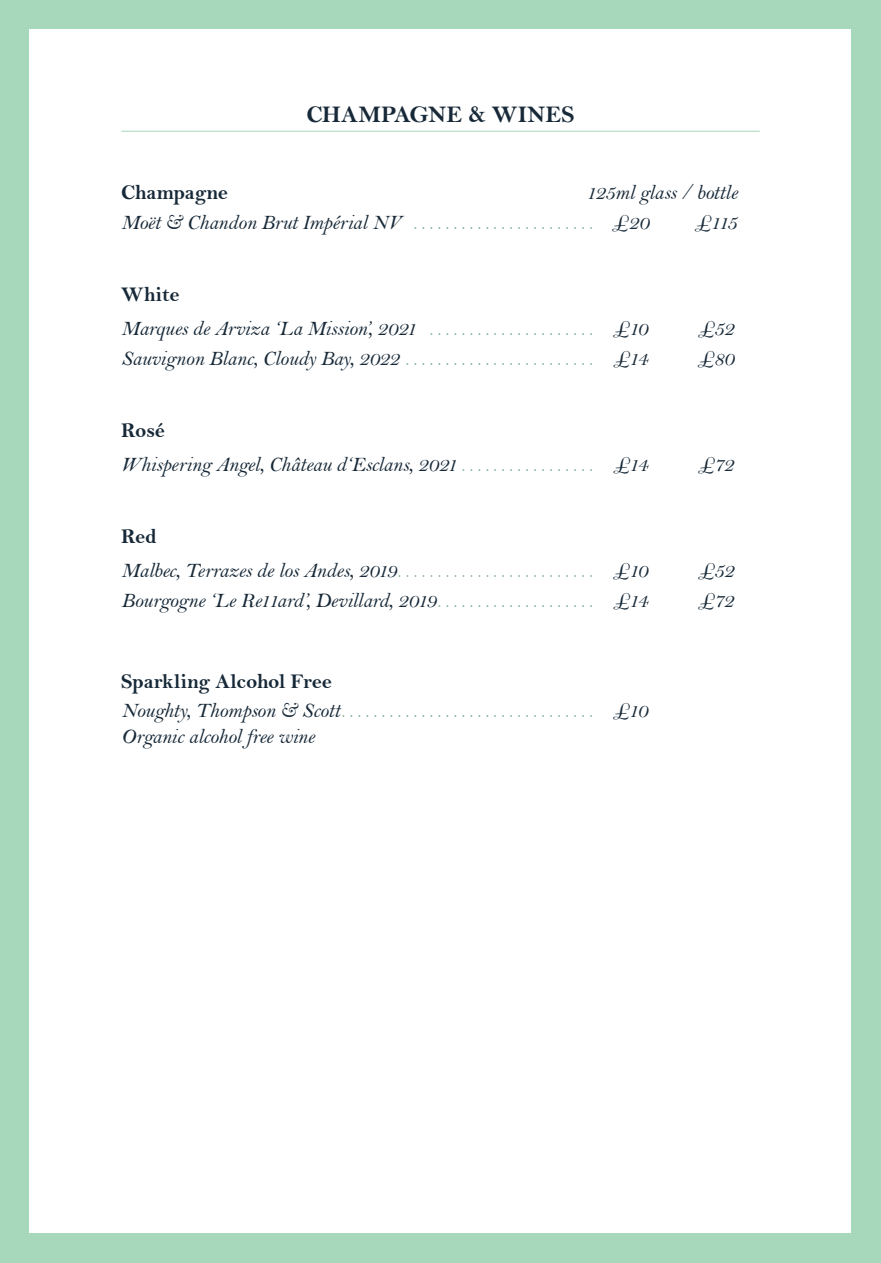
<style>
.page{position:relative;width:881px;height:1263px;background:#fff}
.page>*{position:absolute;margin:0;border:0;box-sizing:border-box;transform-origin:0 0}
.Heading{font:24px "Bell MT Bold";letter-spacing:.005em;color:#172938}
.Dish{font:21px "Bell MT Italic";letter-spacing:-.015em;color:#172938}
.Dish-2{font:21px "Bell MT Bold";letter-spacing:-.01em;color:#172938}
.Dish-3{font:18px "Bell MT Italic";color:#8bb49c}
.s1{font-size:18px;color:#8bb49c}
.s2{font-size:21px;color:#172938}
</style>
<div class="page">
<div style="left:0;top:0;width:880px;height:1263px;background:#a7d8bb"></div>
<div style="left:30px;top:30px;width:820px;height:1203px;background:#fff"></div>
<hr style="left:121px;top:131px;width:638px;height:1px;background:#a7d8bb">
<p class="Heading" style="left:306px;top:100px;width:270px">CHAMPAGNE &amp; WINES</p>
<p class="Dish-2" style="left:121px;top:180px;width:108px">Champagne</p>
<p class="Dish" style="left:586px;top:180px;width:153px">125ml glass / bottle</p>
<p class="Dish" style="left:121px;top:209px;width:529px">Moët &amp; Chandon Brut Impérial NV <span class="s1">. . . . . . . . . . . . . . . . . . . . . . .</span> £20</p>
<p class="Dish" style="left:694px;top:209px;width:44px">£115</p>
<p class="Dish-2" style="left:121px;top:282px;width:60px">White</p>
<p class="Dish" style="left:121px;top:316px;width:528px">Marques de Arviza ‘La Mission’, 2021 <span class="s1">. . . . . . . . . . . . . . . . . . . . .</span> £10</p>
<p class="Dish" style="left:697px;top:316px;width:38px">£52</p>
<p class="Dish" style="left:121px;top:345px;width:527px">Sauvignon Blanc, Cloudy Bay, 2022 <span class="s1">. . . . . . . . . . . . . . . . . . . . . . . .</span> £14</p>
<p class="Dish" style="left:697px;top:345px;width:38px">£80</p>
<p class="Dish-2" style="left:121px;top:418px;width:45px">Rosé</p>
<p class="Dish" style="left:121px;top:452px;width:527px">Whispering Angel, Château d‘Esclans, 2021 <span class="s1">. . . . . . . . . . . . . . . . .</span> £14</p>
<p class="Dish" style="left:697px;top:452px;width:37px">£72</p>
<p class="Dish-2" style="left:121px;top:524px;width:37px">Red</p>
<p class="Dish" style="left:121px;top:558px;width:528px">Malbec, Terrazes de los Andes, 2019 <span class="s1">. . . . . . . . . . . . . . . . . . . . . . . . .</span> £10</p>
<p class="Dish" style="left:697px;top:558px;width:38px">£52</p>
<p class="Dish" style="left:121px;top:588px;width:527px">Bourgogne ‘Le Re11ard’, Devillard, 2019 <span class="s1">. . . . . . . . . . . . . . . . . . . .</span> £14</p>
<p class="Dish" style="left:697px;top:588px;width:37px">£72</p>
<p class="Dish-2" style="left:121px;top:668px;width:212px">Sparkling Alcohol Free</p>
<p class="Dish-3" style="left:121px;top:701px;width:528px"><span class="s2">Noughty, Thompson &amp; Scott</span> . . . . . . . . . . . . . . . . . . . . . . . . . . . . . . . . <span class="s2">£10</span></p>
<p class="Dish" style="left:121px;top:724px;width:195px">Organic alcohol free wine</p>
</div>
